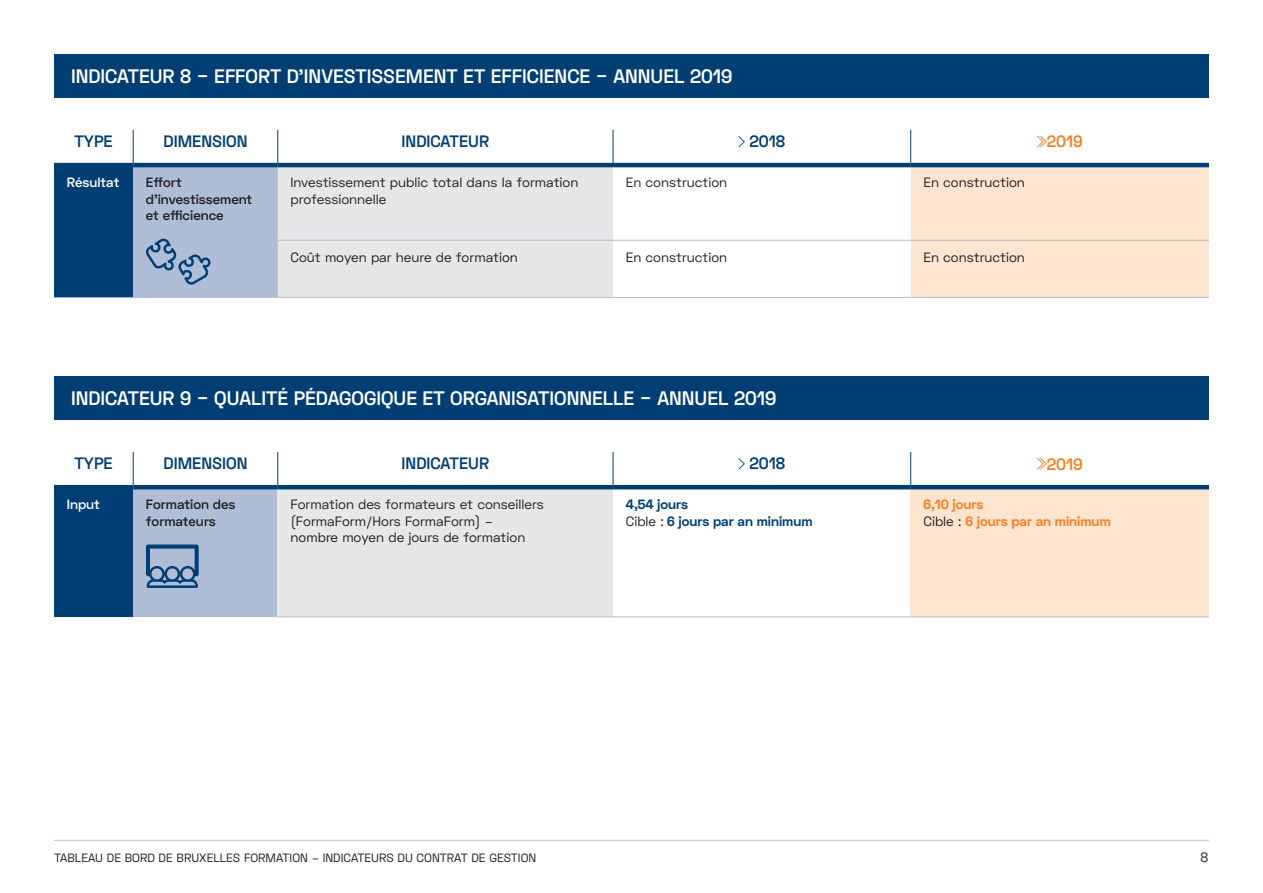
<style>
.page{position:relative;width:1263px;height:893px;background:#fff}
.page>*{position:absolute;margin:0;border:0;box-sizing:border-box;transform-origin:0 0}
.t1{font:600 19.5px "Space Grotesk";color:#fff}
.t2{font:600 16.5px "Space Grotesk";color:#003e73}
.t3{font:600 16.5px "Space Grotesk";color:#f57f21}
.t4{font:13.5px/16.2px "Space Grotesk";color:#231f20}
.t5{font:600 13.5px/16.2px "Space Grotesk";color:#231f20}
.t6{font:700 13.5px/16.2px "Space Grotesk";color:#003e73}
.t7{font:700 13.5px/16.2px "Space Grotesk";color:#f57f21}
.t8{font:600 13.5px "Space Grotesk";color:#fff}
.t9{font:12px "Space Grotesk";color:#231f20}
.s1{font-weight:400;color:#231f20}
</style>
<div class="page">
<hr style="left:54px;top:840px;width:1155px;height:1px;background:#bcbdc0">
<div style="left:54px;top:54px;width:1155px;height:44px;background:#003e73"></div>
<div style="left:54px;top:376px;width:1155px;height:44px;background:#003e73"></div>
<div style="left:54px;top:167px;width:79px;height:130px;background:#003e73"></div>
<div style="left:133px;top:165px;width:145px;height:132px;background:#b0bdd6"></div>
<div style="left:278px;top:167px;width:335px;height:130px;background:#e6e7e9"></div>
<div style="left:911px;top:167px;width:298px;height:130px;background:#fee5cf"></div>
<hr style="left:133px;top:130px;width:1px;height:33px;background:#003e73">
<hr style="left:277px;top:130px;width:1px;height:33px;background:#003e73">
<hr style="left:613px;top:130px;width:1px;height:33px;background:#003e73">
<hr style="left:910px;top:130px;width:1px;height:33px;background:#003e73">
<hr style="left:54px;top:163px;width:79px;height:4px;background:#003e73">
<hr style="left:133px;top:163px;width:145px;height:4px;background:#003e73">
<hr style="left:278px;top:163px;width:335px;height:4px;background:#003e73">
<hr style="left:613px;top:163px;width:298px;height:4px;background:#003e73">
<hr style="left:911px;top:163px;width:298px;height:4px;background:#003e73">
<hr style="left:278px;top:240px;width:335px;height:1px;background:#bcbdc0">
<hr style="left:613px;top:240px;width:298px;height:1px;background:#bcbdc0">
<hr style="left:911px;top:240px;width:298px;height:1px;background:#bcbdc0">
<hr style="left:278px;top:297px;width:335px;height:1px;background:#bcbdc0">
<hr style="left:613px;top:297px;width:298px;height:1px;background:#bcbdc0">
<hr style="left:911px;top:297px;width:298px;height:1px;background:#bcbdc0">
<svg style="left:738px;top:136px;width:7px;height:11px"></svg>
<svg style="left:1037px;top:136px;width:10px;height:11px"></svg>
<svg style="left:146px;top:238px;width:65px;height:47px"></svg>
<div style="left:54px;top:487px;width:79px;height:130px;background:#003e73"></div>
<div style="left:133px;top:487px;width:145px;height:130px;background:#b0bdd6"></div>
<div style="left:278px;top:487px;width:335px;height:130px;background:#e6e7e9"></div>
<div style="left:911px;top:487px;width:298px;height:130px;background:#fee5cf"></div>
<hr style="left:133px;top:452px;width:1px;height:33px;background:#003e73">
<hr style="left:277px;top:452px;width:1px;height:33px;background:#003e73">
<hr style="left:613px;top:452px;width:1px;height:33px;background:#003e73">
<hr style="left:910px;top:452px;width:1px;height:33px;background:#003e73">
<hr style="left:54px;top:485px;width:79px;height:4px;background:#003e73">
<hr style="left:133px;top:485px;width:145px;height:4px;background:#003e73">
<hr style="left:278px;top:485px;width:335px;height:4px;background:#003e73">
<hr style="left:613px;top:485px;width:298px;height:4px;background:#003e73">
<hr style="left:911px;top:485px;width:298px;height:4px;background:#003e73">
<hr style="left:278px;top:616px;width:335px;height:1px;background:#bcbdc0">
<hr style="left:613px;top:616px;width:298px;height:1px;background:#bcbdc0">
<hr style="left:911px;top:616px;width:298px;height:1px;background:#bcbdc0">
<svg style="left:738px;top:458px;width:7px;height:11px"></svg>
<svg style="left:1037px;top:458px;width:10px;height:11px"></svg>
<svg style="left:146px;top:544px;width:53px;height:44px"></svg>
<h1 class="t1" style="left:71px;top:63px;width:663px">INDICATEUR 8 – EFFORT D’INVESTISSEMENT ET EFFICIENCE – ANNUEL 2019</h1>
<p class="t2" style="left:74px;top:131px;width:40px">TYPE</p>
<p class="t2" style="left:163px;top:131px;width:85px">DIMENSION</p>
<p class="t2" style="left:402px;top:131px;width:89px">INDICATEUR</p>
<p class="t2" style="left:749px;top:131px;width:37px">2018</p>
<p class="t3" style="left:1047px;top:131px;width:37px">2019</p>
<p class="t8" style="left:67px;top:174px;width:54px">Résultat</p>
<p class="t5" style="left:146px;top:175px;width:108px">Effort d’investissement et efficience</p>
<p class="t4" style="left:291px;top:174px;width:289px">Investissement public total dans la formation professionnelle</p>
<p class="t4" style="left:626px;top:174px;width:103px">En construction</p>
<p class="t4" style="left:923px;top:174px;width:103px">En construction</p>
<p class="t4" style="left:290px;top:249px;width:229px">Coût moyen par heure de formation</p>
<p class="t4" style="left:626px;top:249px;width:103px">En construction</p>
<p class="t4" style="left:923px;top:249px;width:103px">En construction</p>
<h1 class="t1" style="left:71px;top:386px;width:707px">INDICATEUR 9 – QUALITÉ PÉDAGOGIQUE ET ORGANISATIONNELLE – ANNUEL 2019</h1>
<p class="t2" style="left:74px;top:453px;width:40px">TYPE</p>
<p class="t2" style="left:163px;top:453px;width:85px">DIMENSION</p>
<p class="t2" style="left:402px;top:453px;width:89px">INDICATEUR</p>
<p class="t2" style="left:749px;top:453px;width:37px">2018</p>
<p class="t3" style="left:1047px;top:453px;width:37px">2019</p>
<p class="t8" style="left:67px;top:496px;width:35px">Input</p>
<p class="t5" style="left:146px;top:497px;width:91px">Formation des formateurs</p>
<p class="t4" style="left:291px;top:496px;width:255px">Formation des formateurs et conseillers (FormaForm/Hors FormaForm) – nombre moyen de jours de formation</p>
<p class="t6" style="left:626px;top:497px;width:188px">4,54 jours<br><span class="s1">Cible :</span> 6 jours par an minimum</p>
<p class="t7" style="left:923px;top:497px;width:189px">6,10 jours<br><span class="s1">Cible :</span> 6 jours par an minimum</p>
<p class="t9" style="left:54px;top:850px;width:484px">TABLEAU DE BORD DE BRUXELLES FORMATION – INDICATEURS DU CONTRAT DE GESTION</p>
<p class="t4" style="left:1200px;top:849px;width:9px">8</p>
</div>
